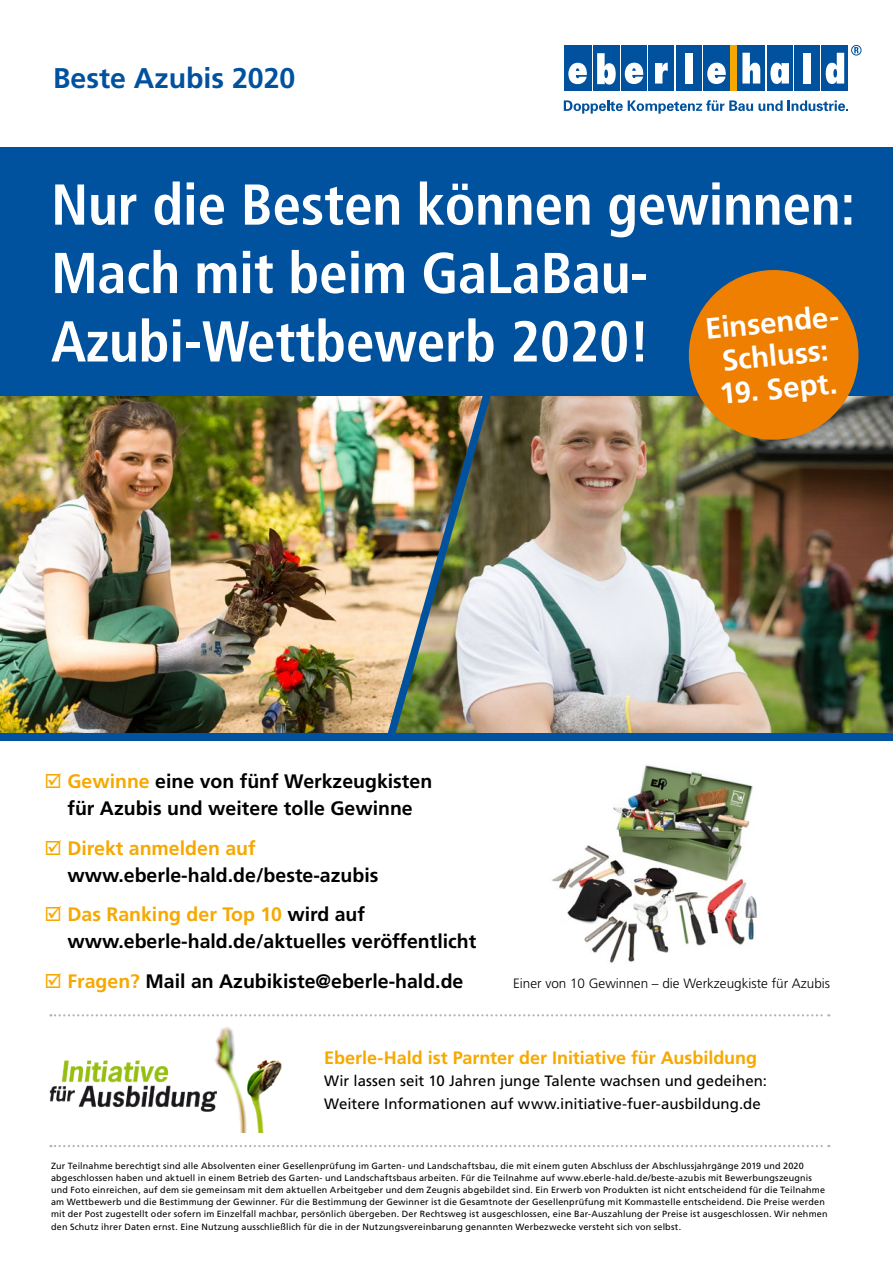
<style>
.page{position:relative;width:893px;height:1263px;background:#fff}
.page>*{position:absolute;margin:0;border:0;box-sizing:border-box;transform-origin:0 0}
.t1{font:700 condensed 57.6px/68.4px "Frutiger LT Std";letter-spacing:-.005em;color:#fff}
.t2{font:700 29.4px/33px "Frutiger LT Std";color:#fff;text-align:center}
.t3{font:700 28.5px "Frutiger LT Std";color:#00519e}
.t4{font:700 19.5px/27px "Frutiger LT Std";color:#000}
.t5{font:700 18px "Frutiger LT Std";letter-spacing:-.005em;color:#f7a800}
.t6{font:15px/22.5px "Frutiger LT Std";letter-spacing:.005em;color:#000}
.t7{font:300 13.5px "Frutiger LT Std";color:#000}
.t8{font:9px/12px "Frutiger LT Std";letter-spacing:.02em;color:#000}
.s1{color:#f7a800}
</style>
<div class="page">
<img style="left:501px;top:395px;width:392px;height:339px">
<img style="left:0;top:395px;width:381px;height:339px">
<img style="left:381px;top:395px;width:120px;height:339px">
<div style="left:0;top:734px;width:893px;height:7px;background:#00519e"></div>
<div style="left:0;top:147px;width:893px;height:248px;background:#00519e"></div>
<div style="left:593px;top:45px;width:26px;height:45px;background:#00519e"></div>
<svg style="left:597px;top:53px;width:19px;height:32px"></svg>
<div style="left:676px;top:45px;width:25px;height:45px;background:#00519e"></div>
<div style="left:685px;top:53px;width:7px;height:31px;background:#fff"></div>
<div style="left:648px;top:45px;width:26px;height:45px;background:#00519e"></div>
<svg style="left:655px;top:62px;width:13px;height:22px"></svg>
<div style="left:730px;top:45px;width:7px;height:45px;background:#f7a800"></div>
<div style="left:794px;top:45px;width:26px;height:45px;background:#00519e"></div>
<div style="left:803px;top:53px;width:8px;height:31px;background:#fff"></div>
<div style="left:737px;top:45px;width:28px;height:45px;background:#00519e"></div>
<svg style="left:742px;top:53px;width:18px;height:31px"></svg>
<div style="left:767px;top:45px;width:26px;height:45px;background:#00519e"></div>
<div style="left:822px;top:45px;width:26px;height:45px;background:#00519e"></div>
<svg style="left:826px;top:53px;width:18px;height:31px"></svg>
<svg style="left:564px;top:100px;width:284px;height:14px"></svg>
<svg style="left:770px;top:63px;width:19px;height:21px"></svg>
<div style="left:564px;top:45px;width:27px;height:45px;background:#00519e"></div>
<svg style="left:568px;top:63px;width:19px;height:21px"></svg>
<div style="left:621px;top:45px;width:26px;height:45px;background:#00519e"></div>
<svg style="left:625px;top:63px;width:18px;height:21px"></svg>
<div style="left:703px;top:45px;width:27px;height:45px;background:#00519e"></div>
<svg style="left:707px;top:63px;width:19px;height:21px"></svg>
<svg style="left:851px;top:45px;width:10px;height:11px"></svg>
<img style="left:552px;top:765px;width:205px;height:198px">
<div style="left:689px;top:270px;width:169px;height:170px;background:#ee7f00;border-radius:50%"></div>
<svg style="left:50px;top:1145px;width:779px;height:2px"></svg>
<svg style="left:50px;top:1014px;width:779px;height:2px"></svg>
<img style="left:49px;top:1027px;width:233px;height:105px">
<h3 class="t3" style="left:53px;top:61px;width:244px">Beste Azubis 2020</h3>
<h1 class="t1" style="left:51px;top:171px;width:806px">Nur die Besten können gewinnen:<br>Mach mit beim GaLaBau-<br>Azubi-Wettbewerb 2020!</h1>
<h2 class="t2" style="left:704px;top:312px;width:140px;rotate:-5deg">Einsende-<br>Schluss:</h2>
<h2 class="t2" style="left:718px;top:377px;width:120px;rotate:-5deg">19. Sept.</h2>
<h3 class="t4" style="left:45px;top:768px;width:389px;text-align:center"><span class="s1">☑ Gewinne</span> eine von fünf Werkzeugkisten für Azubis und weitere tolle Gewinne</h3>
<h3 class="t4" style="left:67px;top:834px;width:312px;text-indent:-23px"><span class="s1">☑ Direkt anmelden auf </span>www.eberle-hald.de/beste-azubis</h3>
<h3 class="t4" style="left:67px;top:901px;width:410px;text-indent:-23px"><span class="s1">☑ Das Ranking der Top 10</span> wird auf www.eberle-hald.de/aktuelles veröffentlicht</h3>
<h3 class="t4" style="left:45px;top:968px;width:420px"><span class="s1">☑ Fragen?</span> Mail an Azubikiste@eberle-hald.de</h3>
<h3 class="t7" style="left:513px;top:975px;width:319px">Einer von 10 Gewinnen – die Werkzeugkiste für Azubis</h3>
<h3 class="t5" style="left:324px;top:1047px;width:434px">Eberle-Hald ist Parnter der Initiative für Ausbildung</h3>
<h3 class="t6" style="left:324px;top:1070px;width:444px">Wir lassen seit 10 Jahren junge Talente wachsen und gedeihen:<br>Weitere Informationen auf www.initiative-fuer-ausbildung.de</h3>
<p class="t8" style="left:51px;top:1160px;width:778px">Zur Teilnahme berechtigt sind alle Absolventen einer Gesellenprüfung im Garten- und Landschaftsbau, die mit einem guten Abschluss der Abschlussjahrgänge 2019 und 2020 abgeschlossen haben und aktuell in einem Betrieb des Garten- und Landschaftsbaus arbeiten. Für die Teilnahme auf www.eberle-hald.de/beste-azubis mit Bewerbungszeugnis und Foto einreichen, auf dem sie gemeinsam mit dem aktuellen Arbeitgeber und dem Zeugnis abgebildet sind. Ein Erwerb von Produkten ist nicht entscheidend für die Teilnahme am Wettbewerb und die Bestimmung der Gewinner. Für die Bestimmung der Gewinner ist die Gesamtnote der Gesellenprüfung mit Kommastelle entscheidend. Die Preise werden mit der Post zugestellt oder sofern im Einzelfall machbar, persönlich übergeben. Der Rechtsweg ist ausgeschlossen, eine Bar-Auszahlung der Preise ist ausgeschlossen. Wir nehmen</p>
<p class="t8" style="left:51px;top:1221px;width:632px">den Schutz ihrer Daten ernst. Eine Nutzung ausschließlich für die in der Nutzungsvereinbarung genannten Werbezwecke versteht sich von selbst.</p>
</div>
